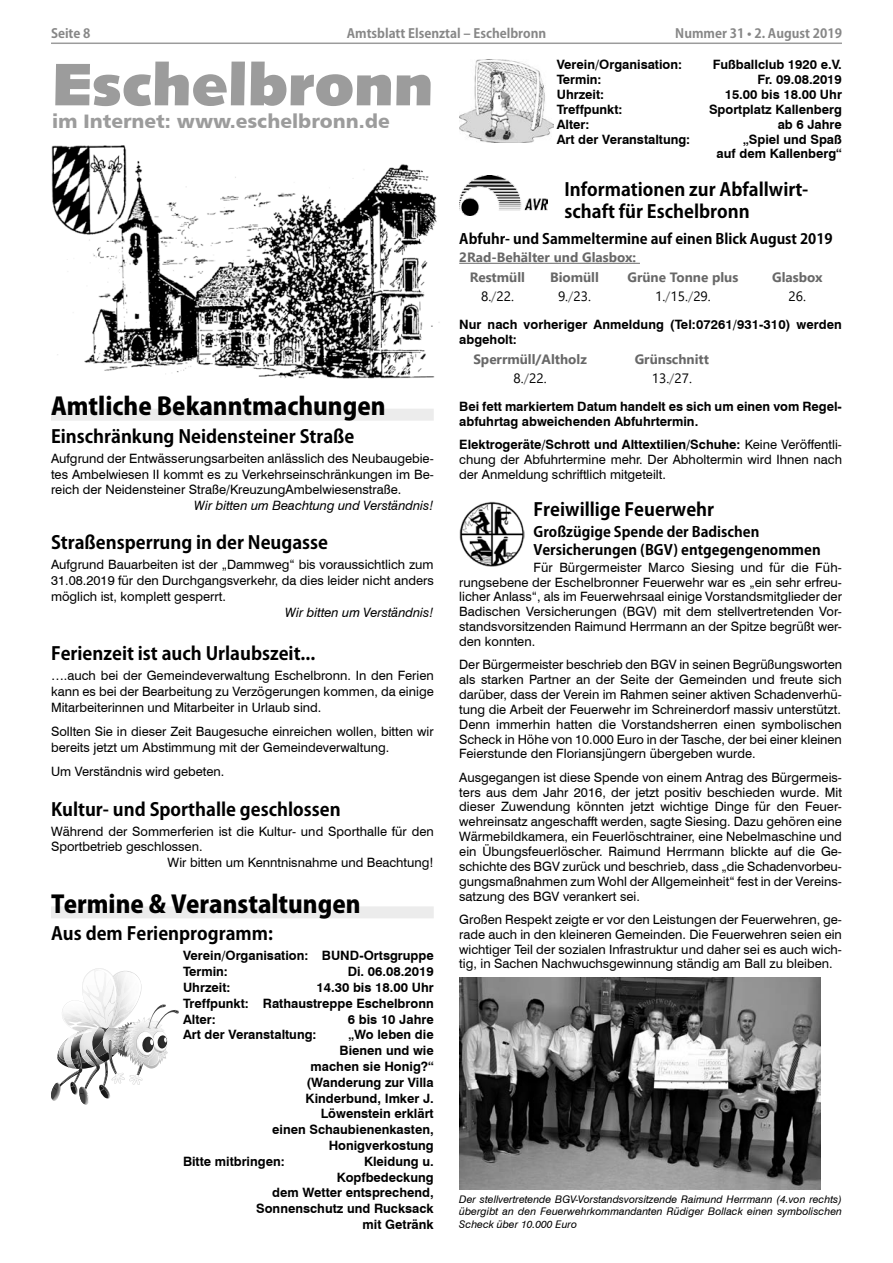
<style>
.page{position:relative;width:893px;height:1263px;background:#fff}
.page>*{position:absolute;margin:0;border:0;box-sizing:border-box;transform-origin:0 0}
.t1{font:60px "Humanist 531 BT Ultra Black A";color:#9c9c9c}
.t2{font:800 24px "Koz Go Pro";color:#000}
.t3{font:19.5px "Humanist 777 BT Black B";color:#9c9c9c}
.t4{font:700 18px/22.5px "Koz Go Pro";color:#000}
.t5{font:700 14.25px/17.2px "Koz Go Pro";color:#000}
.t6{font:700 13.5px/20.1px "Segoe UI";color:#686868}
.t7{font:13.5px "Segoe UI";color:#000}
.t8{font:12.9px/14.9px "Swiss 721 BT";color:#000;text-align:justify}
.t9{font:700 12.9px/15.8px "Swiss 721 BT";color:#000}
.t10{font:italic 12.9px "Swiss 721 BT";color:#000}
.t11{font:700 12.75px "Koz Go Pro";color:#878787}
.t12{font:italic 10.5px/12.6px "Swiss 721 BT";letter-spacing:.005em;color:#000;text-align:justify}
.s1{color:#686868}
.s2{font-weight:700}
</style>
<div class="page">
<hr style="left:51px;top:43px;width:791px;height:1px;background:#9c9c9c">
<img style="left:51px;top:145px;width:389px;height:234px">
<div style="left:51px;top:409px;width:383px;height:12px;background:#ececec"></div>
<div style="left:51px;top:906px;width:383px;height:12px;background:#ececec"></div>
<hr style="left:459px;top:263px;width:181px;height:1px;background:#686868">
<img style="left:459px;top:60px;width:94px;height:83px">
<img style="left:459px;top:978px;width:362px;height:212px">
<svg style="left:51px;top:968px;width:128px;height:137px"></svg>
<img style="left:459px;top:175px;width:89px;height:41px">
<img style="left:459px;top:502px;width:65px;height:65px">
<p class="t11" style="left:51px;top:25px;width:41px">Seite 8</p>
<p class="t11" style="left:347px;top:25px;width:201px">Amtsblatt Elsenztal – Eschelbronn</p>
<p class="t11" style="left:675px;top:25px;width:168px">Nummer 31 • 2. August 2019</p>
<h1 class="t1" style="left:52px;top:46px;width:383px">Eschelbronn</h1>
<h3 class="t3" style="left:52px;top:108px;width:339px">im Internet: www.eschelbronn.de</h3>
<p class="t9" style="left:557px;top:56px;width:127px">Verein/Organisation:</p>
<p class="t9" style="left:713px;top:56px;width:131px">Fußballclub 1920 e.V.</p>
<p class="t9" style="left:557px;top:71px;width:46px">Termin:</p>
<p class="t9" style="left:757px;top:71px;width:86px">Fr. 09.08.2019</p>
<p class="t9" style="left:557px;top:86px;width:49px">Uhrzeit:</p>
<p class="t9" style="left:725px;top:86px;width:119px">15.00 bis 18.00 Uhr</p>
<p class="t9" style="left:557px;top:101px;width:67px">Treffpunkt:</p>
<p class="t9" style="left:709px;top:101px;width:134px">Sportplatz Kallenberg</p>
<p class="t9" style="left:557px;top:116px;width:34px">Alter:</p>
<p class="t9" style="left:778px;top:116px;width:66px">ab 6 Jahre</p>
<p class="t9" style="left:557px;top:131px;width:135px">Art der Veranstaltung:</p>
<p class="t9" style="left:717px;top:131px;width:127px;line-height:14.9px;text-align:right">„Spiel und Spaß<br>auf dem Kallenberg“</p>
<h3 class="t4" style="left:564px;top:179px;width:245px">Informationen zur Abfallwirt&shy;schaft für Eschelbronn</h3>
<p class="t5" style="left:459px;top:231px;width:375px">Abfuhr- und Sammeltermine auf einen Blick August 2019</p>
<p class="t6" style="left:470px;top:246px;width:168px;text-indent:-11px">2Rad-Behälter und Glasbox:<br>Restmüll</p>
<p class="t6" style="left:550px;top:266px;width:50px">Biomüll</p>
<p class="t6" style="left:627px;top:266px;width:112px">Grüne Tonne plus</p>
<p class="t6" style="left:772px;top:266px;width:52px">Glasbox</p>
<h2 class="t2" style="left:51px;top:391px;width:336px">Amtliche Bekanntmachungen</h2>
<h3 class="t4" style="left:51px;top:426px;width:305px">Einschränkung Neidensteiner Straße</h3>
<p class="t8" style="left:51px;top:450px;width:384px;line-height:15.8px">Aufgrund der Entwässerungsarbeiten anlässlich des Neubaugebie&shy;tes Ambelwiesen II kommt es zu Verkehrseinschränkungen im Be&shy;reich der Neidensteiner Straße/KreuzungAmbelwiesenstraße.</p>
<p class="t10" style="left:194px;top:497px;width:241px">Wir bitten um Beachtung und Verständnis!</p>
<h3 class="t4" style="left:51px;top:533px;width:279px">Straßensperrung in der Neugasse</h3>
<p class="t8" style="left:51px;top:556px;width:384px;line-height:15.8px">Aufgrund Bauarbeiten ist der „Dammweg“ bis voraussichtlich zum 31.08.2019 für den Durchgangsverkehr, da dies leider nicht anders möglich ist, komplett gesperrt.</p>
<p class="t10" style="left:285px;top:603px;width:150px">Wir bitten um Verständnis!</p>
<h3 class="t4" style="left:51px;top:644px;width:266px">Ferienzeit ist auch Urlaubszeit...</h3>
<p class="t8" style="left:51px;top:667px;width:384px;line-height:15.8px">….auch bei der Gemeindeverwaltung Eschelbronn. In den Ferien kann es bei der Bearbeitung zu Verzögerungen kommen, da einige Mitarbeiterinnen und Mitarbeiter in Urlaub sind.</p>
<p class="t8" style="left:51px;top:723px;width:384px;line-height:15.8px">Sollten Sie in dieser Zeit Baugesuche einreichen wollen, bitten wir bereits jetzt um Abstimmung mit der Gemeindeverwaltung.</p>
<p class="t8" style="left:51px;top:764px;width:175px">Um Verständnis wird gebeten.</p>
<h3 class="t4" style="left:51px;top:799px;width:291px">Kultur- und Sporthalle geschlossen</h3>
<p class="t8" style="left:51px;top:823px;width:384px">Während der Sommerferien ist die Kultur- und Sporthalle für den</p>
<p class="t8" style="left:51px;top:839px;width:153px">Sportbetrieb geschlossen.</p>
<p class="t8" style="left:168px;top:855px;width:268px">Wir bitten um Kenntnisnahme und Beachtung!</p>
<h2 class="t2" style="left:51px;top:888px;width:311px">Termine &amp; Veranstaltungen</h2>
<h3 class="t4" style="left:51px;top:924px;width:223px">Aus dem Ferienprogramm:</h3>
<p class="t9" style="left:183px;top:947px;width:252px">Verein/Organisation: BUND-Ortsgruppe<br>Termin:</p>
<p class="t9" style="left:348px;top:963px;width:88px">Di. 06.08.2019</p>
<p class="t9" style="left:183px;top:979px;width:252px;text-align:justify;text-indent:133px">14.30 bis 18.00 Uhr Treffpunkt: Rathaustreppe Eschelbronn Alter:</p>
<p class="t9" style="left:183px;top:979px;width:49px">Uhrzeit:</p>
<p class="t9" style="left:348px;top:1011px;width:87px">6 bis 10 Jahre</p>
<p class="t9" style="left:183px;top:1026px;width:135px">Art der Veranstaltung:</p>
<p class="t9" style="left:349px;top:1026px;width:87px">„Wo leben die</p>
<p class="t9" style="left:340px;top:1042px;width:96px">Bienen und wie</p>
<p class="t9" style="left:311px;top:1058px;width:125px">machen sie Honig?“</p>
<p class="t9" style="left:306px;top:1074px;width:129px">(Wanderung zur Villa</p>
<p class="t9" style="left:306px;top:1090px;width:130px">Kinderbund, Imker J.</p>
<p class="t9" style="left:321px;top:1105px;width:114px">Löwenstein erklärt</p>
<p class="t9" style="left:272px;top:1121px;width:163px">einen Schaubienenkasten,</p>
<p class="t9" style="left:329px;top:1137px;width:107px">Honigverkostung</p>
<p class="t9" style="left:183px;top:1153px;width:103px">Bitte mitbringen:</p>
<p class="t9" style="left:256px;top:1153px;width:179px;text-align:right">Kleidung u.<br>Kopfbedeckung<br>dem Wetter entsprechend,<br>Sonnenschutz und Rucksack mit Getränk</p>
<p class="t7" style="left:481px;top:283px;width:34px">8.<span class="s1">/</span>22.</p>
<p class="t7" style="left:558px;top:283px;width:34px">9.<span class="s1">/</span>23.</p>
<p class="t7" style="left:655px;top:283px;width:57px">1.<span class="s1">/</span>15.<span class="s1">/</span>29.</p>
<p class="t7" style="left:789px;top:283px;width:19px">26.</p>
<p class="t9" style="left:459px;top:317px;width:384px;line-height:14.9px">Nur nach vorheriger Anmeldung (Tel:07261/931-310) werden abgeholt:</p>
<p class="t6" style="left:473px;top:348px;width:115px">Sperrmüll/Altholz</p>
<p class="t6" style="left:635px;top:348px;width:76px">Grünschnitt</p>
<p class="t7" style="left:514px;top:365px;width:34px">8.<span class="s1">/</span>22.</p>
<p class="t7" style="left:652px;top:365px;width:42px">13.<span class="s1">/</span>27.</p>
<p class="t9" style="left:459px;top:398px;width:384px;line-height:14.9px">Bei fett markiertem Datum handelt es sich um einen vom Regel&shy;abfuhrtag abweichenden Abfuhrtermin.</p>
<p class="t8" style="left:459px;top:436px;width:384px"><span class="s2">Elektrogeräte/Schrott und Alttextilien/Schuhe:</span> Keine Veröffentli&shy;chung der Abfuhrtermine mehr. Der Abholtermin wird Ihnen nach der Anmeldung schriftlich mitgeteilt.</p>
<h3 class="t4" style="left:534px;top:499px;width:182px">Freiwillige Feuerwehr</h3>
<p class="t5" style="left:534px;top:524px;width:289px">Großzügige Spende der Badischen<br>Versicherungen (BGV) entgegengenommen</p>
<p class="t8" style="left:459px;top:559px;width:384px;text-indent:74px">Für Bürgermeister Marco Siesing und für die Füh&shy;rungsebene der Eschelbronner Feuerwehr war es „ein sehr erfreu&shy;licher Anlass“, als im Feuerwehrsaal einige Vorstandsmitglieder der Badischen Versicherungen (BGV) mit dem stellvertretenden Vor&shy;standsvorsitzenden Raimund Herrmann an der Spitze begrüßt wer&shy;den konnten.</p>
<p class="t8" style="left:459px;top:657px;width:384px">Der Bürgermeister beschrieb den BGV in seinen Begrüßungsworten als starken Partner an der Seite der Gemeinden und freute sich darüber, dass der Verein im Rahmen seiner aktiven Schadenverhü&shy;tung die Arbeit der Feuerwehr im Schreinerdorf massiv unterstützt.<br>Denn immerhin hatten die Vorstandsherren einen symbolischen Scheck in Höhe von 10.000 Euro in der Tasche, der bei einer kleinen Feierstunde den Floriansjüngern übergeben wurde.</p>
<p class="t8" style="left:459px;top:769px;width:384px">Ausgegangen ist diese Spende von einem Antrag des Bürgermeis&shy;ters aus dem Jahr 2016, der jetzt positiv beschieden wurde. Mit dieser Zuwendung könnten jetzt wichtige Dinge für den Feuer&shy;wehreinsatz angeschafft werden, sagte Siesing. Dazu gehören eine Wärmebildkamera, ein Feuerlöschtrainer, eine Nebelmaschine und ein Übungsfeuerlöscher. Raimund Herrmann blickte auf die Ge&shy;schichte des BGV zurück und beschrieb, dass „die Schadenvorbeu&shy;gungsmaßnahmen zum Wohl der Allgemeinheit“ fest in der Vereins&shy;satzung des BGV verankert sei.</p>
<p class="t8" style="left:459px;top:911px;width:384px">Großen Respekt zeigte er vor den Leistungen der Feuerwehren, ge&shy;rade auch in den kleineren Gemeinden. Die Feuerwehren seien ein wichtiger Teil der sozialen Infrastruktur und daher sei es auch wich&shy;tig, in Sachen Nachwuchsgewinnung ständig am Ball zu bleiben.</p>
<p class="t12" style="left:459px;top:1192px;width:384px">Der stellvertretende BGV-Vorstandsvorsitzende Raimund Herrmann (4.von rechts) übergibt an den Feuerwehrkommandanten Rüdiger Bollack einen symbolischen Scheck über 10.000 Euro</p>
</div>
